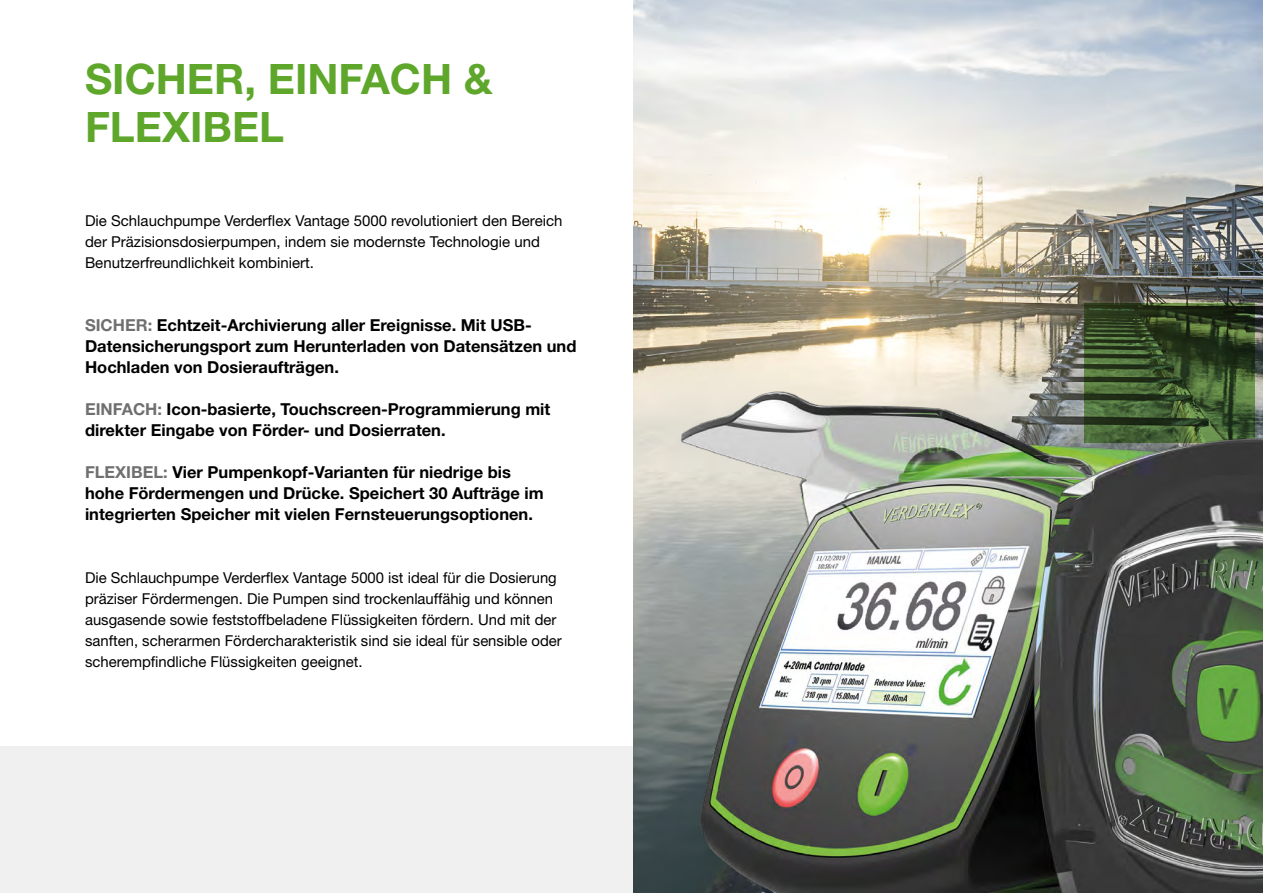
<style>
.page{position:relative;width:1263px;height:893px;background:#fff}
.page>*{position:absolute;margin:0;border:0;box-sizing:border-box;transform-origin:0 0}
.t1{font:700 42px/48px "Helvetica Neue LT Std";color:#5ea72b}
.t2{font:700 16.5px/21px "Helvetica Neue LT Std";color:#000}
.t3{font:15px/21px "Helvetica Neue LT Std";color:#000}
.s1{color:#706f6f}
</style>
<div class="page">
<div style="left:0;top:746px;width:1263px;height:147px;background:#f0f0f0"></div>
<img style="left:634px;top:0;width:629px;height:319px">
<svg style="left:1084px;top:304px;width:170px;height:15px;background:#27361a"></svg>
<img style="left:633px;top:319px;width:630px;height:574px">
<h1 class="t1" style="left:85px;top:54px;width:409px">SICHER, EINFACH &amp;<br>FLEXIBEL</h1>
<p class="t3" style="left:85px;top:210px;width:479px">Die Schlauchpumpe Verderflex Vantage 5000 revolutioniert den Bereich der Präzisionsdosierpumpen, indem sie modernste Technologie und<br>Benutzerfreundlichkeit kombiniert.</p>
<p class="t2" style="left:85px;top:314px;width:493px"><span class="s1">SICHER:</span> Echtzeit-Archivierung aller Ereignisse. Mit USB-<br>Datensicherungsport zum Herunterladen von Datensätzen und<br>Hochladen von Dosieraufträgen.</p>
<p class="t2" style="left:85px;top:398px;width:467px"><span class="s1">EINFACH:</span> Icon-basierte, Touchscreen-Programmierung mit direkter Eingabe von Förder- und Dosierraten.</p>
<p class="t2" style="left:85px;top:461px;width:460px"><span class="s1">FLEXIBEL:</span> Vier Pumpenkopf-Varianten für niedrige bis hohe Fördermengen und Drücke. Speichert 30 Aufträge im integrierten Speicher mit vielen Fernsteuerungsoptionen.</p>
<p class="t3" style="left:85px;top:567px;width:478px">Die Schlauchpumpe Verderflex Vantage 5000 ist ideal für die Dosierung präziser Fördermengen. Die Pumpen sind trockenlauffähig und können ausgasende sowie feststoffbeladene Flüssigkeiten fördern. Und mit der sanften, scherarmen Fördercharakteristik sind sie ideal für sensible oder scherempfindliche Flüssigkeiten geeignet.</p>
</div>
